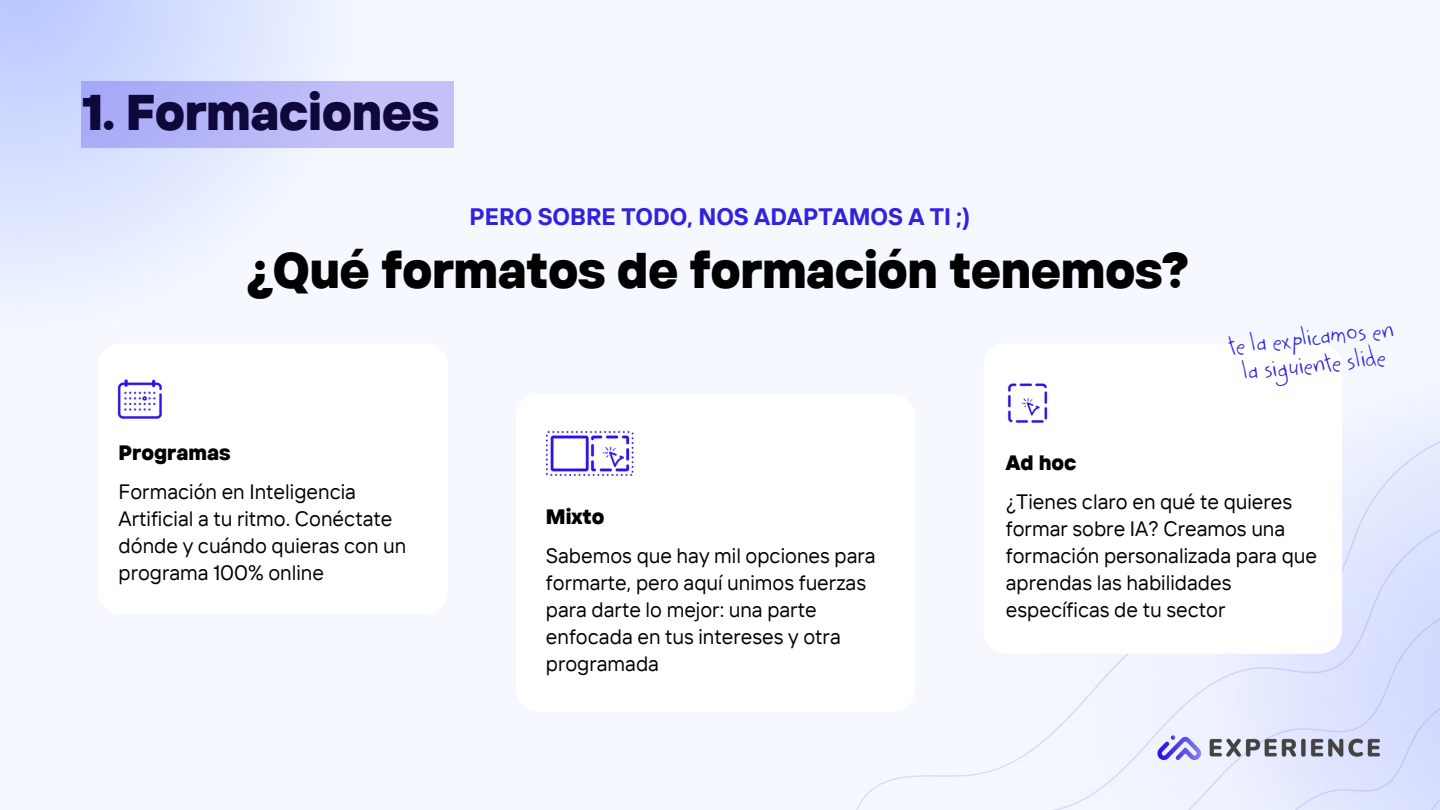
<style>
.page{position:relative;width:1440px;height:810px;background:#f5f9ff}
.page>*{position:absolute;margin:0;border:0;box-sizing:border-box;transform-origin:0 0}
.t1{font:900 50px "TT Interphases Pro Trl";letter-spacing:-.01em;color:#000}
.t2{font:30px/27px "Kidwriting Recreo";color:#3222dd;text-align:center}
.t3{font:700 23.8px "TT Interphases Pro Trl";color:#3222dd}
.t4{font:20.8px/27px "TT Interphases Pro Trl";color:#000}
.t5{font:900 20.8px "TT Interphases Pro Trl";color:#000}
</style>
<div class="page">
<svg style="left:1084px;top:427px;width:356px;height:383px"></svg>
<svg style="left:0;top:0;width:316px;height:286px"></svg>
<div style="left:1084px;top:427px;width:258px;height:227px;background:#fff"></div>
<img style="left:117px;top:379px;width:45px;height:40px">
<img style="left:545px;top:430px;width:89px;height:46px">
<img style="left:1008px;top:383px;width:40px;height:40px">
<div style="left:81px;top:81px;width:373px;height:67px;background:linear-gradient(to right,#a8aaf8,#cac6f8)"></div>
<img style="left:1156px;top:735px;width:225px;height:27px">
<p class="t1" style="left:81px;top:80px;width:360px">1. Formaciones</p>
<p class="t3" style="left:470px;top:201px;width:502px">PERO SOBRE TODO, NOS ADAPTAMOS A TI ;)</p>
<h2 class="t1" style="left:247px;top:238px;width:943px">¿Qué formatos de formación tenemos?</h2>
<h4 class="t2" style="left:1228px;top:335px;width:167px;rotate:-6deg">te la explicamos en la siguiente slide</h4>
<p class="t5" style="left:119px;top:439px;width:113px">Programas</p>
<p class="t4" style="left:119px;top:478px;width:289px">Formación en Inteligencia<br>Artificial a tu ritmo. Conéctate dónde y cuándo quieras con un programa 100% online</p>
<h1 class="t5" style="left:546px;top:504px;width:60px">Mixto</h1>
<p class="t4" style="left:546px;top:542px;width:331px">Sabemos que hay mil opciones para formarte, pero aquí unimos fuerzas para darte lo mejor: una parte enfocada en tus intereses y otra programada</p>
<p class="t5" style="left:1006px;top:449px;width:72px">Ad hoc</p>
<p class="t4" style="left:1006px;top:488px;width:313px">¿Tienes claro en qué te quieres formar sobre IA? Creamos una formación personalizada para que aprendas las habilidades específicas de tu sector</p>
</div>
